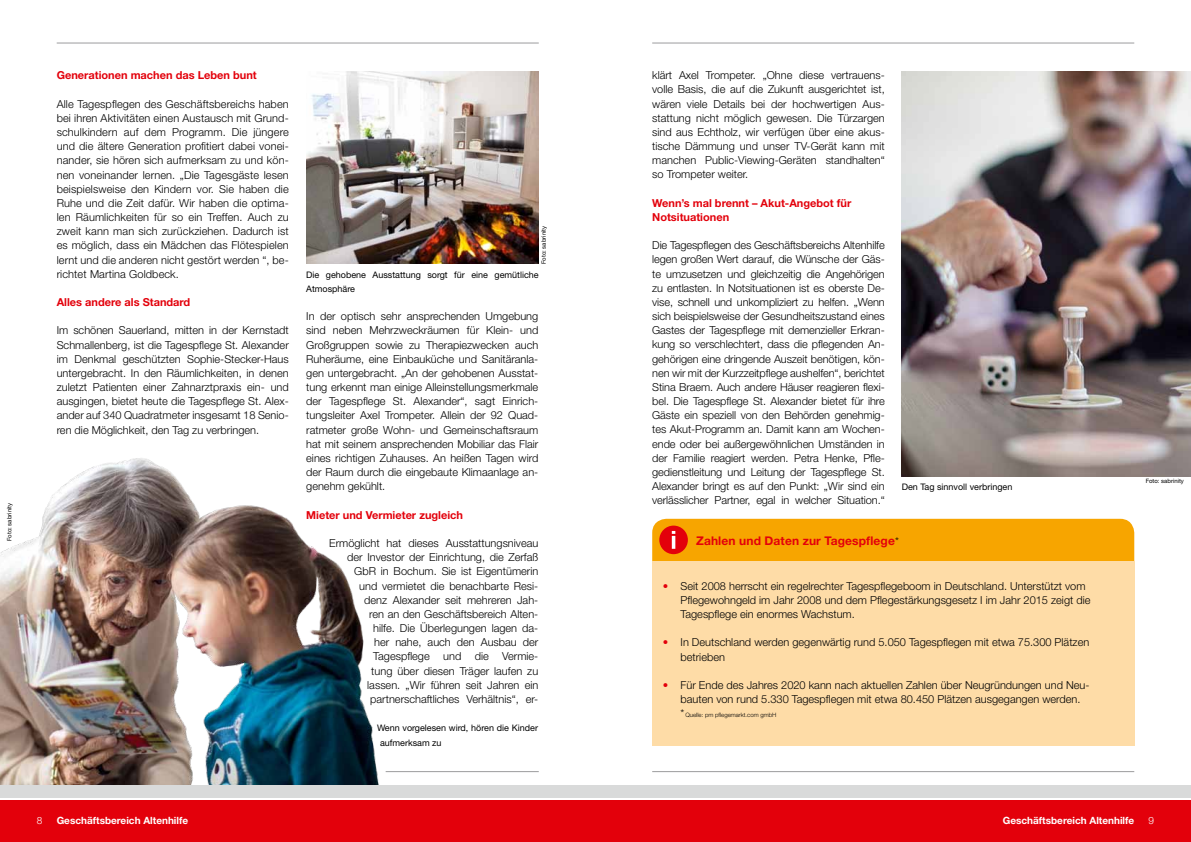
<style>
.page{position:relative;width:1191px;height:842px;background:#fff}
.page>*{position:absolute;margin:0;border:0;box-sizing:border-box;transform-origin:0 0}
.t1{font:700 12px "Helvetica Neue LT Std";letter-spacing:.01em;color:#e3000b}
.t2{font:300 11px/14.2px "Helvetica Neue LT Std";color:#000;text-align:justify}
.t3{font:700 11px/14.2px "Helvetica Neue LT Std";color:#e3000b}
.t4{font:700 10px "Helvetica Neue LT Std";color:#fff}
.t5{font:300 10px "Helvetica Neue LT Std";color:#fff}
.t6{font:9px/14.2px "Helvetica Neue LT Std";color:#000}
.t7{font:6px "Helvetica Neue LT Std";color:#000}
.t8{font:300 6px "Helvetica Neue LT Std";color:#000}
.s1{font-weight:300;font-size:11px;color:#000}
.s2{color:#e3000b}
.s3{font-size:11px}
</style>
<div class="page">
<hr style="left:386px;top:771px;width:153px;height:1px;background:#9c9c9d">
<img style="left:0;top:458px;width:379px;height:327px">
<img style="left:306px;top:72px;width:233px;height:192px">
<div style="left:0;top:799px;width:595px;height:43px;background:#e3000b"></div>
<div style="left:595px;top:799px;width:596px;height:43px;background:#e3000b"></div>
<div style="left:0;top:785px;width:595px;height:15px;background:#d9dada"></div>
<div style="left:595px;top:785px;width:596px;height:15px;background:#d9dada"></div>
<hr style="left:0;top:798px;width:1191px;height:2px;background:#fff">
<hr style="left:652px;top:43px;width:482px;height:1px;background:#9c9c9d">
<hr style="left:57px;top:43px;width:482px;height:1px;background:#9c9c9d">
<img style="left:901px;top:72px;width:290px;height:404px">
<hr style="left:652px;top:771px;width:482px;height:1px;background:#9c9c9d">
<div style="left:652px;top:519px;width:482px;height:105px;background:#f7a500;border-radius:14px"></div>
<div style="left:652px;top:561px;width:482px;height:185px;background:#fedca7"></div>
<div style="left:659px;top:526px;width:29px;height:28px;background:#e3000b;border-radius:50%"></div>
<svg style="left:672px;top:531px;width:3px;height:18px"></svg>
<p class="t7" style="left:6px;top:541px;width:40px;rotate:-90deg">Foto: sabrinity</p>
<p class="t3" style="left:57px;top:68px;width:202px">Generationen machen das Leben bunt</p>
<p class="t2" style="left:57px;top:96px;width:234px">Alle Tagespflegen des Geschäftsbereichs haben bei ihren Aktivitäten einen Austausch mit Grund&shy;schulkindern auf dem Programm. Die jüngere und die ältere Generation profitiert dabei vonei&shy;nander, sie hören sich aufmerksam zu und kön&shy;nen voneinander lernen. „Die Tagesgäste lesen beispielsweise den Kindern vor. Sie haben die Ruhe und die Zeit dafür. Wir haben die optima&shy;len Räumlichkeiten für so ein Treffen. Auch zu zweit kann man sich zurückziehen. Dadurch ist es möglich, dass ein Mädchen das Flötespielen lernt und die anderen nicht gestört werden “, be&shy;richtet Martina Goldbeck.</p>
<p class="t3" style="left:57px;top:295px;width:135px">Alles andere als Standard</p>
<p class="t2" style="left:57px;top:323px;width:234px">Im schönen Sauerland, mitten in der Kernstadt Schmallenberg, ist die Tagespflege St. Alexander im Denkmal geschützten Sophie-Stecker-Haus untergebracht. In den Räumlichkeiten, in denen zuletzt Patienten einer Zahnarztpraxis ein- und ausgingen, bietet heute die Tagespflege St. Alex&shy;ander auf 340 Quadratmeter insgesamt 18 Senio&shy;ren die Möglichkeit, den Tag zu verbringen.</p>
<p class="t7" style="left:540px;top:264px;width:40px;rotate:-90deg">Foto: sabrinity</p>
<p class="t6" style="left:306px;top:267px;width:234px">Die gehobene Ausstattung sorgt für eine gemütliche<br>Atmosphäre</p>
<p class="t2" style="left:306px;top:309px;width:234px">In der optisch sehr ansprechenden Umgebung sind neben Mehrzweckräumen für Klein- und Großgruppen sowie zu Therapiezwecken auch Ruheräume, eine Einbauküche und Sanitäranla&shy;gen untergebracht. „An der gehobenen Ausstat&shy;tung erkennt man einige Alleinstellungsmerkmale der Tagespflege St. Alexander“, sagt Einrich&shy;tungsleiter Axel Trompeter. Allein der 92 Quad&shy;ratmeter große Wohn- und Gemeinschaftsraum hat mit seinem ansprechenden Mobiliar das Flair eines richtigen Zuhauses. An heißen Tagen wird der Raum durch die eingebaute Klimaanlage an&shy;genehm gekühlt.</p>
<p class="t3" style="left:306px;top:507px;width:158px">Mieter und Vermieter zugleich</p>
<p class="t2" style="left:329px;top:536px;width:211px;text-align:right">Ermöglicht hat dieses Ausstattungsniveau der Investor der Einrichtung, die Zerfaß GbR in Bochum. Sie ist Eigentümerin<br>und vermietet die benachbarte Resi-<br>denz Alexander seit mehreren Jah-<br>ren an den Geschäftsbereich Alten-<br>hilfe. Die Überlegungen lagen da-<br>her nahe, auch den Ausbau der Tagespflege und die Vermie-<br>tung über diesen Träger laufen zu<br>lassen. „Wir führen seit Jahren ein partnerschaftliches Verhältnis“, er-</p>
<p class="t6" style="left:380px;top:721px;width:160px;text-indent:-3px">Wenn vorgelesen wird, hören die Kinder aufmerksam zu</p>
<p class="t2" style="left:652px;top:68px;width:234px">klärt Axel Trompeter. „Ohne diese vertrauens&shy;volle Basis, die auf die Zukunft ausgerichtet ist, wären viele Details bei der hochwertigen Aus&shy;stattung nicht möglich gewesen. Die Türzargen sind aus Echtholz, wir verfügen über eine akus&shy;tische Dämmung und unser TV-Gerät kann mit manchen Public-Viewing-Geräten standhalten“ so Trompeter weiter.</p>
<p class="t3" style="left:652px;top:195px;width:201px">Wenn’s mal brennt – Akut-Angebot für<br>Notsituationen</p>
<p class="t2" style="left:652px;top:238px;width:234px">Die Tagespflegen des Geschäftsbereichs Altenhilfe legen großen Wert darauf, die Wünsche der Gäs&shy;te umzusetzen und gleichzeitig die Angehörigen zu entlasten. In Notsituationen ist es oberste De&shy;vise, schnell und unkompliziert zu helfen. „Wenn sich beispielsweise der Gesundheitszustand eines Gastes der Tagespflege mit demenzieller Erkran&shy;kung so verschlechtert, dass die pflegenden An&shy;gehörigen eine dringende Auszeit benötigen, kön&shy;nen wir mit der Kurzzeitpflege aushelfen“, berichtet Stina Braem. Auch andere Häuser reagieren flexi&shy;bel. Die Tagespflege St. Alexander bietet für ihre Gäste ein speziell von den Behörden genehmig&shy;tes Akut-Programm an. Damit kann am Wochen&shy;ende oder bei außergewöhnlichen Umständen in der Familie reagiert werden. Petra Henke, Pfle&shy;gedienstleitung und Leitung der Tagespflege St.<br>Alexander bringt es auf den Punkt: „Wir sind ein verlässlicher Partner, egal in welcher Situation.“</p>
<p class="t6" style="left:901px;top:480px;width:112px">Den Tag sinnvoll verbringen</p>
<p class="t1" style="left:696px;top:533px;width:204px">Zahlen und Daten zur Tagespflege<span class="s1">*</span></p>
<p class="t2" style="left:680px;top:578px;width:411px;text-align:left;text-indent:-18px"><span class="s2">•</span> Seit 2008 herrscht ein regelrechter Tagespflegeboom in Deutschland. Unterstützt vom<br>Pflegewohngeld im Jahr 2008 und dem Pflegestärkungsgesetz I im Jahr 2015 zeigt die<br>Tagespflege ein enormes Wachstum.</p>
<p class="t2" style="left:680px;top:635px;width:410px;text-indent:-18px"><span class="s2">•</span> In Deutschland werden gegenwärtig rund 5.050 Tagespflegen mit etwa 75.300 Plätzen betrieben</p>
<p class="t2" style="left:680px;top:678px;width:410px;text-indent:-18px"><span class="s2">•</span> Für Ende des Jahres 2020 kann nach aktuellen Zahlen über Neugründungen und Neu&shy;bauten von rund 5.330 Tagespflegen mit etwa 80.450 Plätzen ausgegangen werden.</p>
<p class="t8" style="left:680px;top:711px;width:97px"><span class="s3">*</span> Quelle: pm pflegemarkt.com gmbH</p>
<p class="t7" style="left:1145px;top:478px;width:40px">Foto: sabrinity</p>
<p class="t5" style="left:37px;top:815px;width:7px">8</p>
<p class="t4" style="left:57px;top:815px;width:133px">Geschäftsbereich Altenhilfe</p>
<p class="t4" style="left:1002px;top:815px;width:133px">Geschäftsbereich Altenhilfe</p>
<p class="t5" style="left:1148px;top:815px;width:7px">9</p>
</div>
